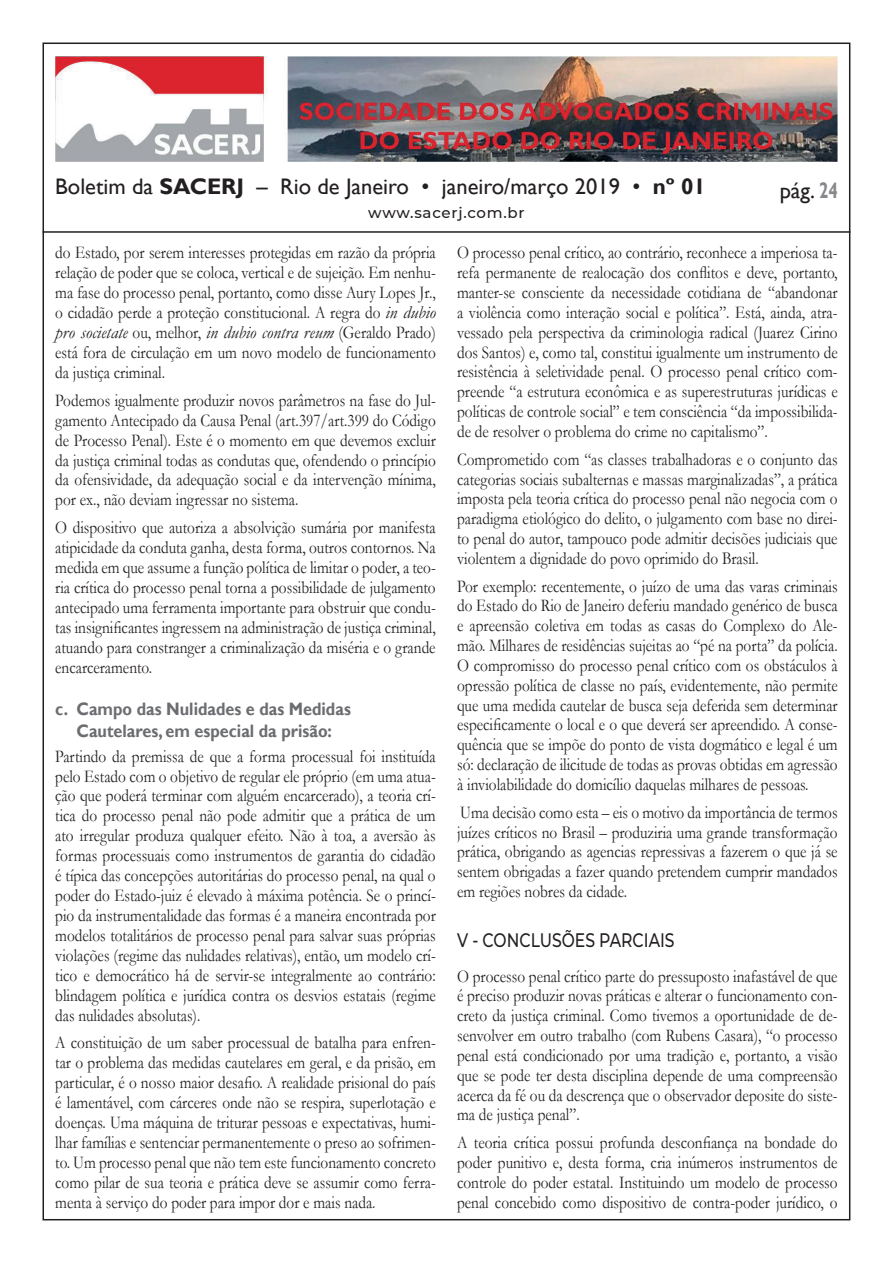
<style>
.page{position:relative;width:893px;height:1263px;background:#fff}
.page>*{position:absolute;margin:0;border:0;box-sizing:border-box;transform-origin:0 0}
.t1{font:22.5px "Gill Sans";color:#231f20}
.t2{font:500 19.5px "Montserrat";color:#231f20;scale:.8 1}
.t3{font:18px/20px "Garamond";color:#231f20;text-align:justify;scale:.85 1}
.t4{font:700 18px/22px "Gill Sans";color:#6c6d70;text-align:center;scale:.9 1}
.t5{font:500 15px "Montserrat";letter-spacing:.05em;color:#231f20}
.s1{font-weight:700}
.s2{font-weight:700;color:#86888b}
.s3{font-style:italic}
</style>
<div class="page">
<img style="left:55px;top:56px;width:783px;height:106px">
<hr style="left:43px;top:231px;width:807px;height:2px;background:#231f20">
<p class="t1" style="left:55px;top:173px;width:652px">Boletim da <span class="s1">SACERJ</span> – Rio de Janeiro • janeiro/março 2019 • <span class="s1">nº 01</span></p>
<p class="t5" style="left:368px;top:203px;width:158px">www.sacerj.com.br</p>
<p class="t1" style="left:780px;top:178px;width:60px">pág. <span class="s2">24</span></p>
<p class="t3" style="left:55px;top:242px;width:449px">do Estado, por serem interesses protegidas em razão da própria relação de poder que se coloca, vertical e de sujeição. Em nenhu&shy;ma fase do processo penal, portanto, como disse Aury Lopes Jr., o cidadão perde a proteção constitucional. A regra do <span class="s3">in dubio pro societate</span> ou, melhor, <span class="s3">in dubio contra reum</span> (Geraldo Prado) está fora de circulação em um novo modelo de funcionamento da justiça criminal.</p>
<p class="t3" style="left:55px;top:390px;width:449px">Podemos igualmente produzir novos parâmetros na fase do Jul&shy;gamento Antecipado da Causa Penal (art.397/art.399 do Código de Processo Penal). Este é o momento em que devemos excluir da justiça criminal todas as condutas que, ofendendo o princípio da ofensividade, da adequação social e da intervenção mínima, por ex., não deviam ingressar no sistema.</p>
<p class="t3" style="left:55px;top:517px;width:449px">O dispositivo que autoriza a absolvição sumária por manifesta atipicidade da conduta ganha, desta forma, outros contornos. Na medida em que assume a função política de limitar o poder, a teo&shy;ria crítica do processo penal torna a possibilidade de julgamento antecipado uma ferramenta importante para obstruir que condu&shy;tas insignificantes ingressem na administração de justiça criminal, atuando para constranger a criminalização da miséria e o grande encarceramento.</p>
<p class="t4" style="left:55px;top:699px;width:330px">c. Campo das Nulidades e das Medidas<br>Cautelares, em especial da prisão:</p>
<p class="t3" style="left:55px;top:745px;width:449px">Partindo da premissa de que a forma processual foi instituída pelo Estado com o objetivo de regular ele próprio (em uma atua&shy;ção que poderá terminar com alguém encarcerado), a teoria crí&shy;tica do processo penal não pode admitir que a prática de um ato irregular produza qualquer efeito. Não à toa, a aversão às formas processuais como instrumentos de garantia do cidadão é típica das concepções autoritárias do processo penal, na qual o poder do Estado-juiz é elevado à máxima potência. Se o princí&shy;pio da instrumentalidade das formas é a maneira encontrada por modelos totalitários de processo penal para salvar suas próprias violações (regime das nulidades relativas), então, um modelo crí&shy;tico e democrático há de servir-se integralmente ao contrário: blindagem política e jurídica contra os desvios estatais (regime das nulidades absolutas).</p>
<p class="t3" style="left:55px;top:1032px;width:449px">A constituição de um saber processual de batalha para enfren&shy;tar o problema das medidas cautelares em geral, e da prisão, em particular, é o nosso maior desafio. A realidade prisional do país é lamentável, com cárceres onde não se respira, superlotação e doenças. Uma máquina de triturar pessoas e expectativas, humi&shy;lhar famílias e sentenciar permanentemente o preso ao sofrimen&shy;to. Um processo penal que não tem este funcionamento concreto como pilar de sua teoria e prática deve se assumir como ferra&shy;menta à serviço do poder para impor dor e mais nada.</p>
<p class="t3" style="left:457px;top:242px;width:449px">O processo penal crítico, ao contrário, reconhece a imperiosa ta&shy;refa permanente de realocação dos conflitos e deve, portanto, manter-se consciente da necessidade cotidiana de “abandonar a violência como interação social e política”. Está, ainda, atra&shy;vessado pela perspectiva da criminologia radical (Juarez Cirino dos Santos) e, como tal, constitui igualmente um instrumento de resistência à seletividade penal. O processo penal crítico com&shy;preende “a estrutura econômica e as superestruturas jurídicas e políticas de controle social” e tem consciência “da impossibilida&shy;de de resolver o problema do crime no capitalismo”.</p>
<p class="t3" style="left:457px;top:449px;width:449px">Comprometido com “as classes trabalhadoras e o conjunto das categorias sociais subalternas e massas marginalizadas”, a prática imposta pela teoria crítica do processo penal não negocia com o paradigma etiológico do delito, o julgamento com base no direi&shy;to penal do autor, tampouco pode admitir decisões judiciais que violentem a dignidade do povo oprimido do Brasil.</p>
<p class="t3" style="left:457px;top:576px;width:449px">Por exemplo: recentemente, o juízo de uma das varas criminais do Estado do Rio de Janeiro deferiu mandado genérico de busca e apreensão coletiva em todas as casas do Complexo do Ale&shy;mão. Milhares de residências sujeitas ao “pé na porta” da polícia.<br>O compromisso do processo penal crítico com os obstáculos à opressão política de classe no país, evidentemente, não permite que uma medida cautelar de busca seja deferida sem determinar especificamente o local e o que deverá ser apreendido. A conse&shy;quência que se impõe do ponto de vista dogmático e legal é um só: declaração de ilicitude de todas as provas obtidas em agressão à inviolabilidade do domicílio daquelas milhares de pessoas.</p>
<p class="t3" style="left:457px;top:802px;width:449px">Uma decisão como esta – eis o motivo da importância de termos juízes críticos no Brasil – produziria uma grande transformação prática, obrigando as agencias repressivas a fazerem o que já se sentem obrigadas a fazer quando pretendem cumprir mandados em regiões nobres da cidade.</p>
<p class="t2" style="left:457px;top:926px;width:273px">V - CONCLUSÕES PARCIAIS</p>
<p class="t3" style="left:457px;top:965px;width:449px">O processo penal crítico parte do pressuposto inafastável de que é preciso produzir novas práticas e alterar o funcionamento con&shy;creto da justiça criminal. Como tivemos a oportunidade de de&shy;senvolver em outro trabalho (com Rubens Casara), “o processo penal está condicionado por uma tradição e, portanto, a visão que se pode ter desta disciplina depende de uma compreensão acerca da fé ou da descrença que o observador deposite do siste&shy;ma de justiça penal”.</p>
<p class="t3" style="left:457px;top:1132px;width:449px">A teoria crítica possui profunda desconfiança na bondade do poder punitivo e, desta forma, cria inúmeros instrumentos de controle do poder estatal. Instituindo um modelo de processo penal concebido como dispositivo de contra-poder jurídico, o</p>
</div>
